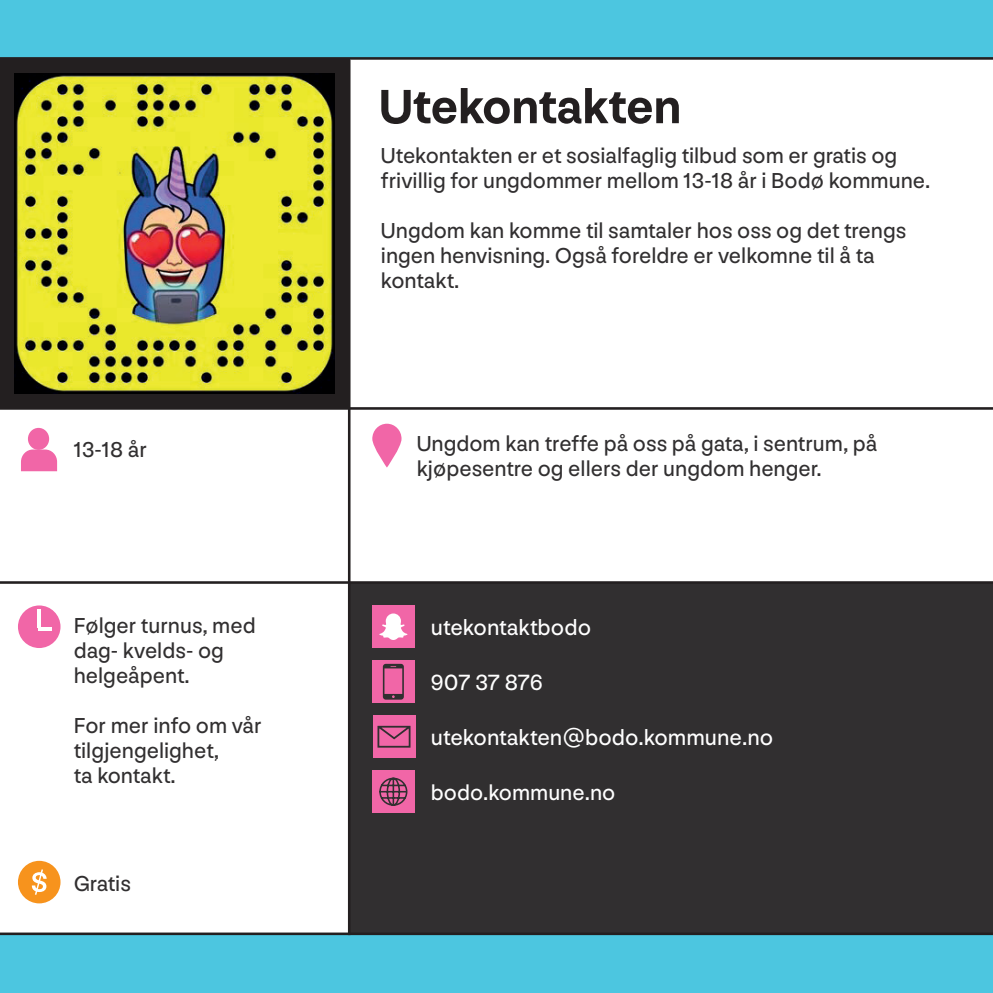
<style>
.page{position:relative;width:993px;height:993px;background:#fff}
.page>*{position:absolute;margin:0;border:0;box-sizing:border-box;transform-origin:0 0}
.t1{font:700 50px "NN Nouvelle Grotesk";color:#231f20}
.t2{font:23px "NN Nouvelle Grotesk";color:#fff}
.t3{font:22.5px/25px "NN Nouvelle Grotesk";color:#312f30}
.t4{font:22.5px "NN Nouvelle Grotesk";color:#fff}
</style>
<div class="page">
<div style="left:0;top:58px;width:349px;height:350px;background:#231f20"></div>
<img style="left:15px;top:73px;width:319px;height:320px">
<div style="left:0;top:0;width:992px;height:58px;background:#4cc6e0"></div>
<div style="left:0;top:934px;width:992px;height:58px;background:#4cc6e0"></div>
<div style="left:349px;top:582px;width:643px;height:351px;background:#312f30"></div>
<hr style="left:992px;top:932px;width:1px;height:60px;background:#4cc6e0">
<svg style="left:372px;top:423px;width:29px;height:44px"></svg>
<div style="left:28px;top:428px;width:21px;height:21px;background:#f166a7;border-radius:50%"></div>
<svg style="left:21px;top:449px;width:36px;height:22px"></svg>
<div style="left:18px;top:605px;width:42px;height:42px;background:#f166a7;border-radius:50%"></div>
<hr style="left:38px;top:609px;width:3px;height:18px;background:#fff">
<hr style="left:38px;top:627px;width:14px;height:3px;background:#fff">
<div style="left:372px;top:770px;width:42px;height:42px;background:#f166a7"></div>
<svg style="left:379px;top:777px;width:29px;height:29px"></svg>
<div style="left:18px;top:860px;width:42px;height:43px;background:#f7931d;border-radius:50%"></div>
<svg style="left:32px;top:869px;width:15px;height:25px"></svg>
<div style="left:372px;top:715px;width:43px;height:42px;background:#f166a7"></div>
<svg style="left:377px;top:725px;width:34px;height:23px"></svg>
<div style="left:372px;top:605px;width:42px;height:42px;background:#f166a7"></div>
<svg style="left:379px;top:613px;width:29px;height:26px"></svg>
<div style="left:372px;top:660px;width:42px;height:42px;background:#f166a7"></div>
<svg style="left:383px;top:663px;width:21px;height:36px"></svg>
<hr style="left:348px;top:60px;width:2px;height:874px;background:#231f20">
<hr style="left:0;top:57px;width:992px;height:3px;background:#231f20">
<hr style="left:0;top:407px;width:992px;height:2px;background:#231f20">
<hr style="left:0;top:581px;width:992px;height:2px;background:#231f20">
<hr style="left:0;top:932px;width:992px;height:2px;background:#231f20">
<p class="t3" style="left:74px;top:436px;width:75px">13-18 år</p>
<p class="t3" style="left:74px;top:613px;width:183px">Følger turnus, med dag- kvelds- og helgeåpent.</p>
<p class="t3" style="left:74px;top:713px;width:189px">For mer info om vår tilgjengelighet,<br>ta kontakt.</p>
<p class="t3" style="left:74px;top:870px;width:59px">Gratis</p>
<h1 class="t1" style="left:379px;top:77px;width:303px">Utekontakten</h1>
<p class="t3" style="left:381px;top:143px;width:551px">Utekontakten er et sosialfaglig tilbud som er gratis og frivillig for ungdommer mellom 13-18 år i Bodø kommune.</p>
<p class="t3" style="left:381px;top:218px;width:526px">Ungdom kan komme til samtaler hos oss og det trengs ingen henvisning. Også foreldre er velkomne til å ta kontakt.</p>
<p class="t3" style="left:416px;top:431px;width:462px">Ungdom kan treffe på oss på gata, i sentrum, på kjøpesentre og ellers der ungdom henger.</p>
<p class="t2" style="left:431px;top:614px;width:162px">utekontaktbodo</p>
<p class="t2" style="left:431px;top:669px;width:114px">907 37 876</p>
<p class="t2" style="left:431px;top:724px;width:344px">utekontakten@bodo.kommune.no</p>
<p class="t4" style="left:431px;top:779px;width:186px">bodo.kommune.no</p>
</div>
